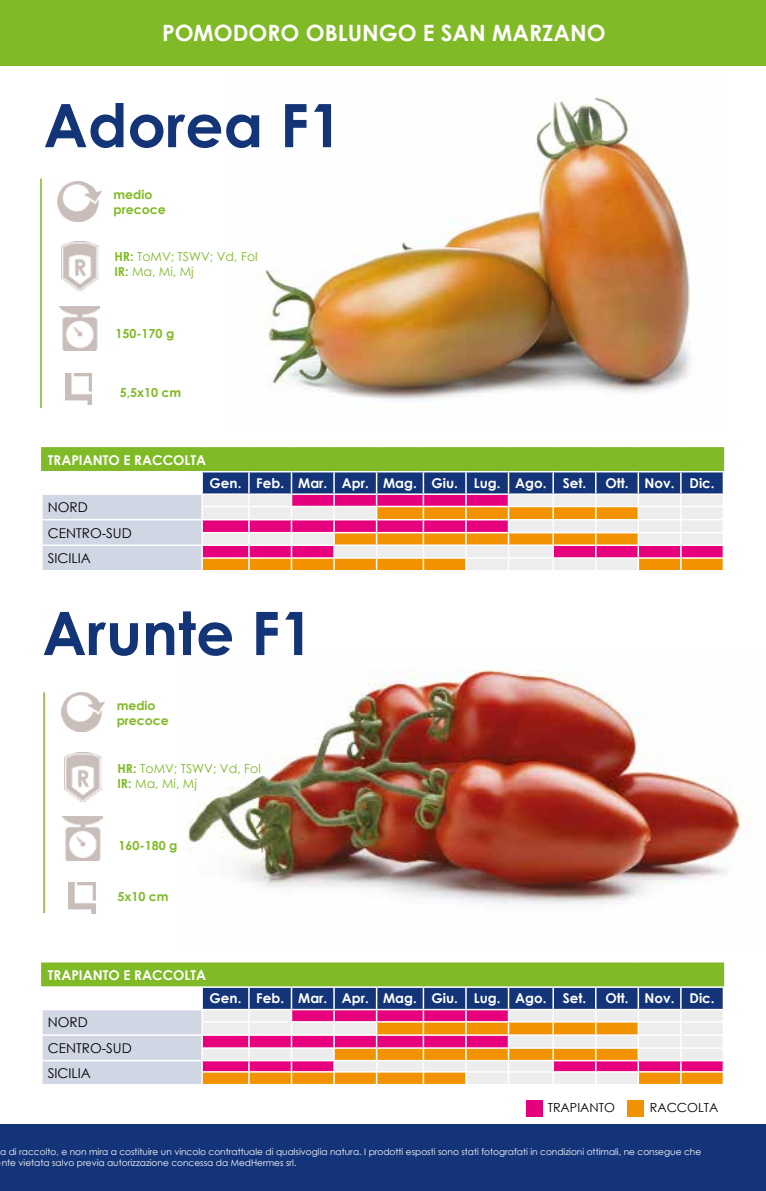
<style>
.page{position:relative;width:766px;height:1191px;background:#fff}
.page>*{position:absolute;margin:0;border:0;box-sizing:border-box;transform-origin:0 0}
.t1{font:700 60px "Century Gothic";color:#133578}
.t2{font:700 24px "Century Gothic";color:#fff}
.t3{font:700 22.5px "Century Gothic";color:#fff}
.t4{font:700 13.5px "Century Gothic";color:#fff}
.t5{font:13.5px/25.5px "Century Gothic";color:#000}
.t6{font:12.6px "Century Gothic";color:#000}
.t7{font:12.45px/15px "Century Gothic";color:#80ba27}
.t8{font:700 12.45px/15px "Century Gothic";color:#80ba27}
.t9{font:9px/10.8px "Century Gothic";color:#fff}
.s1{font-weight:700}
</style>
<div class="page">
<div style="left:0;top:1124px;width:765px;height:67px;background:#133478"></div>
<div style="left:0;top:0;width:765px;height:66px;background:#80ba27"></div>
<div style="left:42px;top:448px;width:681px;height:24px;background:#80ba27"></div>
<hr style="left:41px;top:447px;width:161px;height:1px;background:#80ba27">
<hr style="left:41px;top:448px;width:2px;height:23px;background:#80ba27">
<hr style="left:202px;top:447px;width:47px;height:1px;background:#80ba27">
<hr style="left:249px;top:447px;width:42px;height:1px;background:#80ba27">
<hr style="left:291px;top:447px;width:43px;height:1px;background:#80ba27">
<hr style="left:334px;top:447px;width:42px;height:1px;background:#80ba27">
<hr style="left:376px;top:447px;width:47px;height:1px;background:#80ba27">
<hr style="left:423px;top:447px;width:43px;height:1px;background:#80ba27">
<hr style="left:466px;top:447px;width:42px;height:1px;background:#80ba27">
<hr style="left:508px;top:447px;width:45px;height:1px;background:#80ba27">
<hr style="left:553px;top:447px;width:42px;height:1px;background:#80ba27">
<hr style="left:595px;top:447px;width:43px;height:1px;background:#80ba27">
<hr style="left:638px;top:447px;width:42px;height:1px;background:#80ba27">
<hr style="left:680px;top:447px;width:44px;height:1px;background:#80ba27">
<hr style="left:722px;top:448px;width:2px;height:23px;background:#80ba27">
<hr style="left:41px;top:471px;width:161px;height:1px;background:#fff">
<hr style="left:202px;top:471px;width:47px;height:1px;background:#fff">
<hr style="left:249px;top:471px;width:42px;height:1px;background:#fff">
<hr style="left:291px;top:471px;width:43px;height:1px;background:#fff">
<hr style="left:334px;top:471px;width:42px;height:1px;background:#fff">
<hr style="left:376px;top:471px;width:47px;height:1px;background:#fff">
<hr style="left:423px;top:471px;width:43px;height:1px;background:#fff">
<hr style="left:466px;top:471px;width:42px;height:1px;background:#fff">
<hr style="left:508px;top:471px;width:45px;height:1px;background:#fff">
<hr style="left:553px;top:471px;width:42px;height:1px;background:#fff">
<hr style="left:595px;top:471px;width:43px;height:1px;background:#fff">
<hr style="left:638px;top:471px;width:42px;height:1px;background:#fff">
<hr style="left:680px;top:471px;width:44px;height:1px;background:#fff">
<svg style="left:42px;top:472px;width:682px;height:98px;background:#c8a0a9"></svg>
<div style="left:42px;top:963px;width:681px;height:24px;background:#80ba27"></div>
<hr style="left:41px;top:962px;width:161px;height:2px;background:#80ba27">
<hr style="left:41px;top:964px;width:2px;height:22px;background:#80ba27">
<hr style="left:202px;top:962px;width:47px;height:2px;background:#80ba27">
<hr style="left:249px;top:962px;width:42px;height:2px;background:#80ba27">
<hr style="left:291px;top:962px;width:43px;height:2px;background:#80ba27">
<hr style="left:334px;top:962px;width:42px;height:2px;background:#80ba27">
<hr style="left:376px;top:962px;width:47px;height:2px;background:#80ba27">
<hr style="left:423px;top:962px;width:43px;height:2px;background:#80ba27">
<hr style="left:466px;top:962px;width:42px;height:2px;background:#80ba27">
<hr style="left:508px;top:962px;width:45px;height:2px;background:#80ba27">
<hr style="left:553px;top:962px;width:42px;height:2px;background:#80ba27">
<hr style="left:595px;top:962px;width:43px;height:2px;background:#80ba27">
<hr style="left:638px;top:962px;width:42px;height:2px;background:#80ba27">
<hr style="left:680px;top:962px;width:44px;height:2px;background:#80ba27">
<hr style="left:722px;top:964px;width:2px;height:22px;background:#80ba27">
<hr style="left:41px;top:986px;width:161px;height:2px;background:#fff">
<hr style="left:202px;top:986px;width:47px;height:2px;background:#fff">
<hr style="left:249px;top:986px;width:42px;height:2px;background:#fff">
<hr style="left:291px;top:986px;width:43px;height:2px;background:#fff">
<hr style="left:334px;top:986px;width:42px;height:2px;background:#fff">
<hr style="left:376px;top:986px;width:47px;height:2px;background:#fff">
<hr style="left:423px;top:986px;width:43px;height:2px;background:#fff">
<hr style="left:466px;top:986px;width:42px;height:2px;background:#fff">
<hr style="left:508px;top:986px;width:45px;height:2px;background:#fff">
<hr style="left:553px;top:986px;width:42px;height:2px;background:#fff">
<hr style="left:595px;top:986px;width:43px;height:2px;background:#fff">
<hr style="left:638px;top:986px;width:42px;height:2px;background:#fff">
<hr style="left:680px;top:986px;width:44px;height:2px;background:#fff">
<svg style="left:42px;top:987px;width:682px;height:97px;background:#c8a2a9"></svg>
<img style="left:259px;top:97px;width:432px;height:304px">
<img style="left:58px;top:182px;width:43px;height:39px">
<img style="left:61px;top:241px;width:37px;height:49px">
<img style="left:60px;top:306px;width:40px;height:44px">
<hr style="left:40px;top:179px;width:2px;height:229px;background:#80ba27">
<img style="left:65px;top:373px;width:27px;height:31px">
<img style="left:186px;top:669px;width:567px;height:236px">
<img style="left:61px;top:692px;width:43px;height:40px">
<img style="left:64px;top:752px;width:37px;height:49px">
<img style="left:63px;top:816px;width:40px;height:45px">
<hr style="left:43px;top:692px;width:2px;height:221px;background:#80ba27">
<img style="left:68px;top:882px;width:27px;height:31px">
<div style="left:526px;top:1100px;width:17px;height:17px;background:#e6007d"></div>
<div style="left:627px;top:1100px;width:16px;height:17px;background:#f39200"></div>
<h3 class="t3" style="left:162px;top:18px;width:445px">POMODORO OBLUNGO E SAN MARZANO</h3>
<h2 class="t2" style="left:271px;top:21px;width:227px">POMODORO VERDE</h2>
<h1 class="t1" style="left:43px;top:88px;width:300px">Adorea F1</h1>
<h3 class="t8" style="left:113px;top:187px;width:54px">medio precoce</h3>
<h3 class="t7" style="left:114px;top:249px;width:145px"><span class="s1">HR:</span> ToMV; TSWV; Vd, Fol<br><span class="s1">IR:</span> Ma, Mi, Mj</h3>
<h3 class="t8" style="left:115px;top:326px;width:60px">150-170 g</h3>
<h3 class="t8" style="left:120px;top:385px;width:63px">5,5x10 cm</h3>
<h3 class="t4" style="left:48px;top:451px;width:160px">TRAPIANTO E RACCOLTA</h3>
<h3 class="t5" style="left:48px;top:494px;width:85px">NORD<br>CENTRO-SUD<br>SICILIA</h3>
<h3 class="t4" style="left:209px;top:474px;width:378px">Gen. Feb. Mar. Apr. Mag. Giu. Lug. Ago. Set.</h3>
<h3 class="t4" style="left:605px;top:474px;width:111px">Ott. Nov. Dic.</h3>
<h1 class="t1" style="left:42px;top:595px;width:273px">Arunte F1</h1>
<h3 class="t8" style="left:117px;top:697px;width:54px">medio precoce</h3>
<h3 class="t7" style="left:117px;top:761px;width:145px"><span class="s1">HR:</span> ToMV; TSWV; Vd, Fol<br><span class="s1">IR:</span> Ma, Mi, Mj</h3>
<h3 class="t8" style="left:118px;top:837px;width:60px">160-180 g</h3>
<h3 class="t8" style="left:117px;top:889px;width:53px">5x10 cm</h3>
<h3 class="t4" style="left:48px;top:966px;width:160px">TRAPIANTO E RACCOLTA</h3>
<h3 class="t5" style="left:48px;top:1009px;width:85px">NORD<br>CENTRO-SUD<br>SICILIA</h3>
<h3 class="t4" style="left:209px;top:990px;width:378px">Gen. Feb. Mar. Apr. Mag. Giu. Lug. Ago. Set.</h3>
<h3 class="t4" style="left:605px;top:990px;width:111px">Ott. Nov. Dic.</h3>
<h3 class="t6" style="left:547px;top:1099px;width:69px">TRAPIANTO</h3>
<h3 class="t6" style="left:649px;top:1099px;width:70px">RACCOLTA</h3>
<p class="t9" style="left:0;top:1146px;width:702px">a di raccolto, e non mira a costituire un vincolo contrattuale di qualsivoglia natura. I prodotti esposti sono stati fotografati in condizioni ottimali, ne consegue che nte vietata salvo previa autorizzazione concessa da MedHermes srl.</p>
</div>
